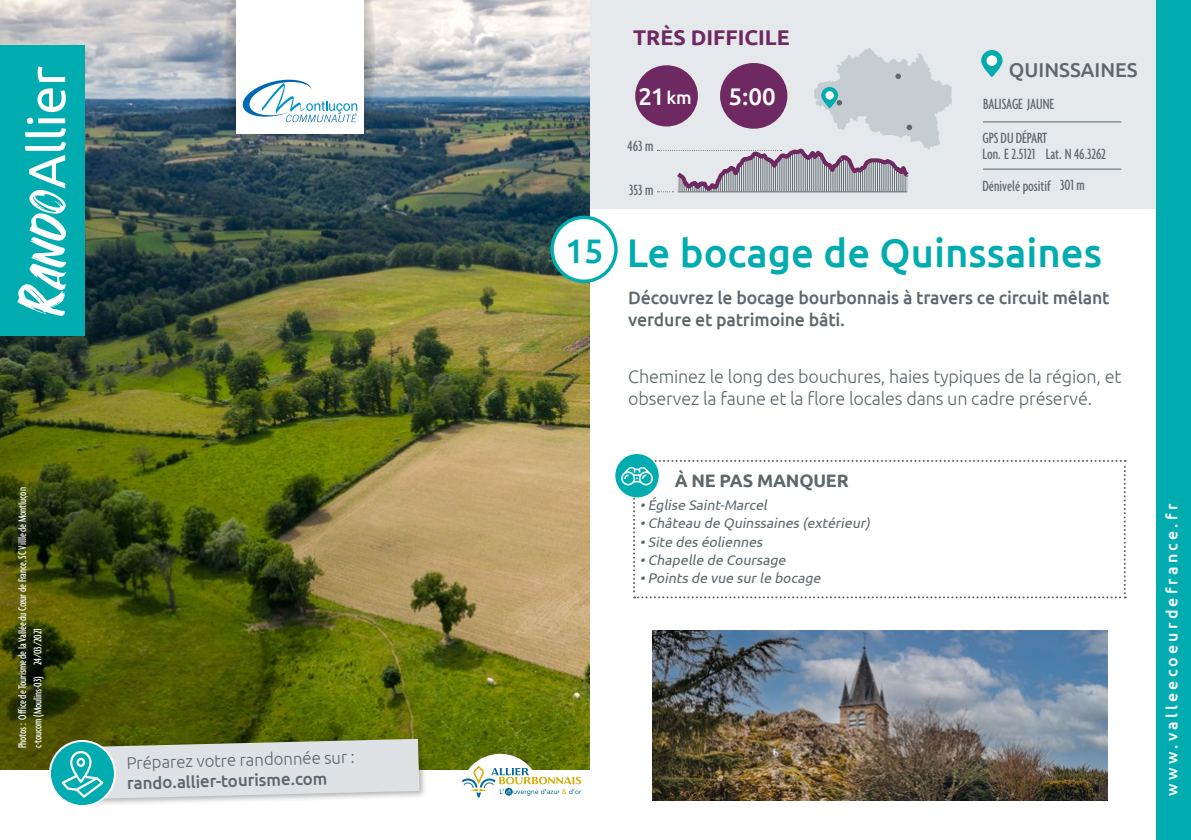
<style>
.page{position:relative;width:1191px;height:840px;background:#fff}
.page>*{position:absolute;margin:0;border:0;box-sizing:border-box;transform-origin:0 0}
.t1{font:52px "Ubuntu";letter-spacing:-.01em;color:#fff}
.t2{font:500 40px "Ubuntu";color:#00acb0}
.t3{font:500 24px "Ubuntu";color:#fff}
.t4{font:700 21.2px "Ubuntu";color:#6f2962}
.t5{font:500 20px "Ubuntu";color:#5d686e}
.t6{font:300 18px/22px "Ubuntu";letter-spacing:-.01em;color:#5d686e}
.t7{font:500 18px/22px "Ubuntu";letter-spacing:-.01em;color:#5d686e}
.t8{font:700 18px "Ubuntu";letter-spacing:-.01em;color:#5d686e}
.t9{font:300 17px "Ubuntu";color:#5d686e}
.t10{font:500 17px "Ubuntu";color:#5d686e}
.t11{font:500 extra-condensed 16px/15.8px "Agenda";color:#5d686e}
.t12{font:500 16px "Ubuntu";letter-spacing:.2em;color:#fff}
.t13{font:italic 14px "Ubuntu";color:#5d686e}
.t14{font:500 extra-condensed 12px/15.4px "Agenda";letter-spacing:-.01em;color:#fff}
.s1{font-family:"Fontania"}
.s2{font-size:18px}
.s3{font-size:34px}
</style>
<div class="page">
<div style="left:590px;top:0;width:567px;height:208px;background:#e6e9eb"></div>
<img style="left:0;top:0;width:590px;height:768px">
<img style="left:653px;top:630px;width:454px;height:170px">
<div style="left:0;top:45px;width:84px;height:291px;background:#00acb0"></div>
<svg style="left:615px;top:453px;width:44px;height:44px"></svg>
<svg style="left:621px;top:459px;width:504px;height:139px"></svg>
<div style="left:77px;top:734px;width:350px;height:71px;background:#000;opacity:.3"></div>
<svg style="left:49px;top:740px;width:66px;height:66px"></svg>
<div style="left:48px;top:739px;width:68px;height:68px;border:2px solid #fff;border-radius:50%"></div>
<svg style="left:62px;top:738px;width:357px;height:60px;background:#bcd1ce"></svg>
<div style="left:552px;top:217px;width:64px;height:64px;background:#fff;border-radius:50%"></div>
<div style="left:550px;top:215px;width:67px;height:68px;border:3px solid #00acb0;border-radius:50%"></div>
<div style="left:635px;top:65px;width:63px;height:61px;background:#6f2962;border-radius:50%"></div>
<hr style="left:983px;top:121px;width:138px;height:1px;background:#5d686e">
<hr style="left:983px;top:169px;width:138px;height:1px;background:#5d686e">
<svg style="left:981px;top:50px;width:21px;height:27px"></svg>
<div style="left:986px;top:55px;width:11px;height:11px;background:#fff;border-radius:50%"></div>
<div style="left:1157px;top:0;width:34px;height:839px;background:#00acb0"></div>
<svg style="left:224px;top:0;width:151px;height:134px"></svg>
<svg style="left:657px;top:48px;width:295px;height:145px"></svg>
<hr style="left:678px;top:191px;width:229px;height:1px;background:#5d686e">
<div style="left:461px;top:753px;width:78px;height:74px;background:#fff;border-radius:50%"></div>
<svg style="left:462px;top:765px;width:119px;height:32px"></svg>
<h1 class="t1" style="left:15px;top:315px;width:251px;rotate:-90deg"><span class="s1">Rando</span>Allier</h1>
<p class="t14" style="left:14px;top:664px;width:179px;text-indent:-83px;rotate:-90deg">Photos : Office de Tourisme de la Vallée du Cœur de France, SC Villle de Montluçon<br>24/03/2021</p>
<p class="t14" style="left:30px;top:748px;width:73px;rotate:-90deg">c-toucom (Moulins-03)</p>
<p class="t9" style="left:126px;top:751px;width:230px;rotate:-1deg">Préparez votre randonnée sur :</p>
<p class="t10" style="left:127px;top:771px;width:202px;rotate:-1deg">rando.allier-tourisme.com</p>
<h3 class="t4" style="left:633px;top:25px;width:158px">TRÈS DIFFICILE</h3>
<h3 class="t3" style="left:638px;top:81px;width:55px">21<span class="s2">km</span></h3>
<p class="t11" style="left:627px;top:138px;width:27px">463 m</p>
<p class="t11" style="left:629px;top:182px;width:26px">353 m</p>
<h3 class="t3" style="left:728px;top:81px;width:49px">5:00</h3>
<h3 class="t5" style="left:1009px;top:57px;width:130px">QUINSSAINES</h3>
<p class="t11" style="left:983px;top:96px;width:73px">BALISAGE JAUNE</p>
<p class="t11" style="left:982px;top:130px;width:125px">GPS DU DÉPART<br>Lon. E 2.5121 Lat. N 46.3262</p>
<p class="t11" style="left:982px;top:177px;width:104px">Dénivelé positif 301 m</p>
<h2 class="t2" style="left:565px;top:227px;width:539px"><span class="s3">15</span> Le bocage de Quinssaines</h2>
<p class="t7" style="left:628px;top:286px;width:483px">Découvrez le bocage bourbonnais à travers ce circuit mêlant verdure et patrimoine bâti.</p>
<p class="t6" style="left:628px;top:364px;width:494px">Cheminez le long des bouchures, haies typiques de la région, et observez la faune et la flore locales dans un cadre préservé.</p>
<p class="t8" style="left:675px;top:469px;width:175px">À NE PAS MANQUER</p>
<p class="t13" style="left:639px;top:496px;width:132px">•Église Saint-Marcel</p>
<p class="t13" style="left:639px;top:514px;width:232px">•Château de Quinssaines (extérieur)</p>
<p class="t13" style="left:639px;top:532px;width:127px">•Site des éoliennes</p>
<p class="t13" style="left:639px;top:550px;width:150px">•Chapelle de Coursage</p>
<p class="t13" style="left:639px;top:568px;width:185px">•Points de vue sur le bocage</p>
<p class="t12" style="left:1161px;top:795px;width:293px;rotate:-90deg">www.valleecoeurdefrance.fr</p>
</div>
